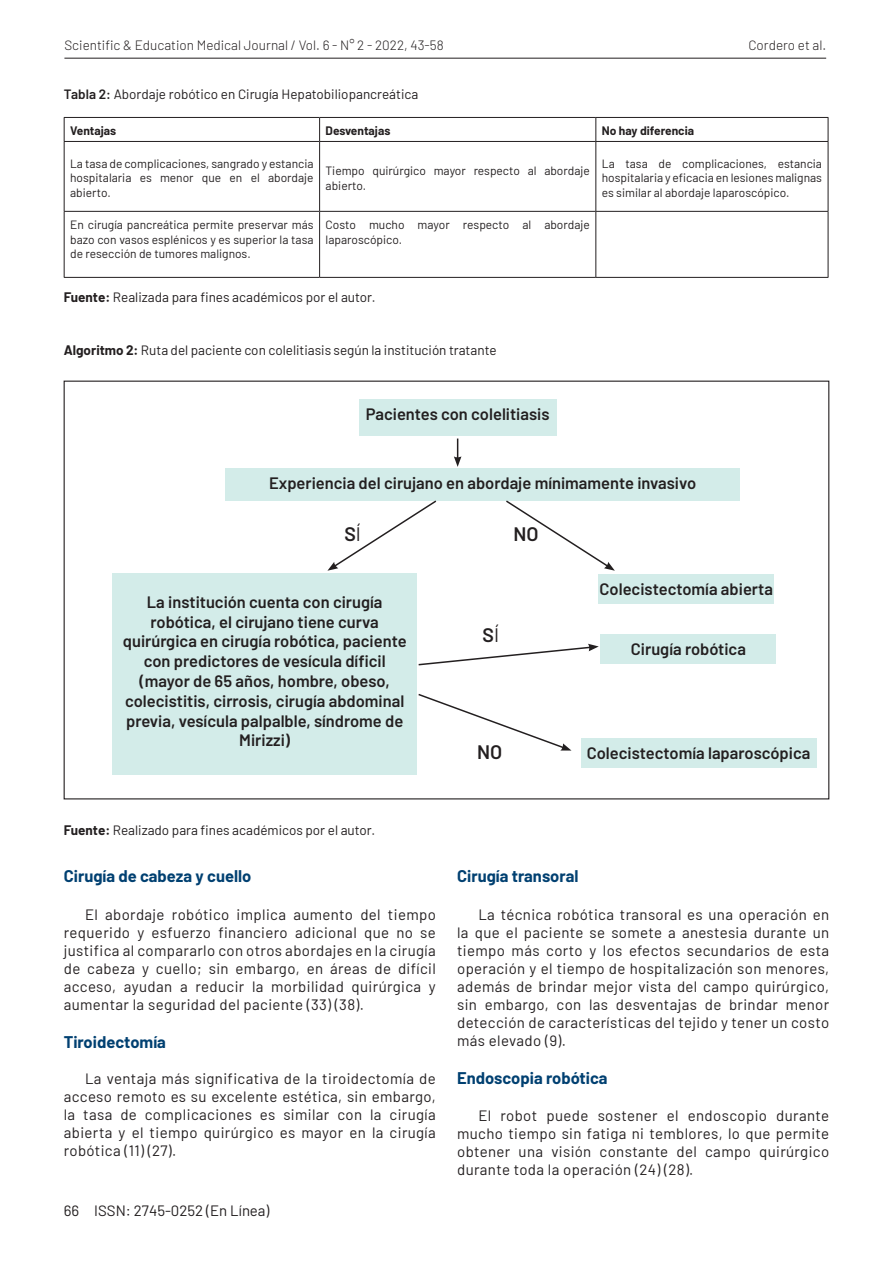
<style>
.page{position:relative;width:893px;height:1263px;background:#fff}
.page>*{position:absolute;margin:0;border:0;box-sizing:border-box;transform-origin:0 0}
.Fuente{font:600 19.5px "Barlow";color:#231f20}
.Fuente-2{font:600 16.5px/19.8px "Barlow";color:#231f20;text-align:center}
.Titulo_primer_nivel{font:700 16.5px "Barlow";color:#004071}
.BODY{font:15px/18px "Barlow";letter-spacing:.025em;color:#231f20;text-align:justify}
.BODY-2{font:15px "Barlow";color:#231f20}
.Fuente-3{font:13.5px "Barlow";color:#231f20}
.t1{font:300 13.5px "Barlow";color:#231f20}
.Titulo_de_Figuras{font:13.5px "Barlow";color:#231f20}
.Tabla_cuerpo_de_text{font:12px/14.4px "Barlow";color:#231f20;text-align:justify}
.Tabla_cuerpo_de_text-2{font:700 12px "Barlow";color:#231f20}
.s1{font-weight:600}
.s2{font-weight:700}
.s3{font-weight:400}
</style>
<div class="page">
<hr style="left:64px;top:58px;width:762px;height:1px;background:#231f20">
<hr style="left:319px;top:142px;width:1px;height:69px;background:#231f20">
<hr style="left:595px;top:142px;width:1px;height:69px;background:#231f20">
<svg style="left:319px;top:118px;width:1px;height:23px"></svg>
<svg style="left:595px;top:118px;width:1px;height:23px"></svg>
<hr style="left:319px;top:212px;width:1px;height:65px;background:#231f20">
<hr style="left:595px;top:212px;width:1px;height:65px;background:#231f20">
<hr style="left:64px;top:142px;width:1px;height:69px;background:#231f20">
<hr style="left:828px;top:142px;width:1px;height:69px;background:#231f20">
<hr style="left:64px;top:117px;width:256px;height:1px;background:#231f20">
<svg style="left:64px;top:118px;width:1px;height:23px"></svg>
<hr style="left:320px;top:117px;width:276px;height:1px;background:#231f20">
<hr style="left:596px;top:117px;width:232px;height:1px;background:#231f20">
<svg style="left:828px;top:118px;width:1px;height:23px"></svg>
<hr style="left:64px;top:141px;width:256px;height:1px;background:#231f20">
<hr style="left:320px;top:141px;width:276px;height:1px;background:#231f20">
<hr style="left:596px;top:141px;width:232px;height:1px;background:#231f20">
<hr style="left:64px;top:211px;width:256px;height:1px;background:#231f20">
<hr style="left:64px;top:212px;width:1px;height:65px;background:#231f20">
<hr style="left:320px;top:211px;width:276px;height:1px;background:#231f20">
<hr style="left:596px;top:211px;width:232px;height:1px;background:#231f20">
<hr style="left:828px;top:212px;width:1px;height:65px;background:#231f20">
<hr style="left:64px;top:277px;width:256px;height:1px;background:#231f20">
<hr style="left:320px;top:277px;width:276px;height:1px;background:#231f20">
<hr style="left:596px;top:277px;width:232px;height:1px;background:#231f20">
<div style="left:359px;top:399px;width:197px;height:36px;background:#d3ece9"></div>
<div style="left:599px;top:574px;width:175px;height:30px;background:#d3ece9"></div>
<div style="left:601px;top:634px;width:175px;height:30px;background:#d3ece9"></div>
<div style="left:581px;top:738px;width:235px;height:30px;background:#d3ece9"></div>
<div style="left:225px;top:468px;width:515px;height:33px;background:#d3ece9"></div>
<div style="left:113px;top:573px;width:304px;height:202px;background:#d3ece9"></div>
<svg style="left:327px;top:500px;width:110px;height:71px"></svg>
<svg style="left:418px;top:693px;width:153px;height:57px"></svg>
<svg style="left:418px;top:644px;width:181px;height:22px"></svg>
<svg style="left:506px;top:500px;width:109px;height:71px"></svg>
<svg style="left:454px;top:438px;width:7px;height:29px"></svg>
<p class="t1" style="left:64px;top:36px;width:381px">Scientific &amp; Education Medical Journal / Vol. 6 - N° 2 - 2022, 43-58</p>
<p class="t1" style="left:748px;top:36px;width:79px">Cordero et al.</p>
<p class="Titulo_de_Figuras" style="left:64px;top:84px;width:356px"><span class="s1">Tabla 2:</span> Abordaje robótico en Cirugía Hepatobiliopancreática</p>
<p class="Tabla_cuerpo_de_text-2" style="left:70px;top:122px;width:48px">Ventajas</p>
<p class="Tabla_cuerpo_de_text-2" style="left:326px;top:122px;width:66px">Desventajas</p>
<p class="Tabla_cuerpo_de_text-2" style="left:602px;top:122px;width:94px">No hay diferencia</p>
<p class="Tabla_cuerpo_de_text" style="left:70px;top:156px;width:245px">La tasa de complicaciones, sangrado y estancia hospitalaria es menor que en el abordaje abierto.</p>
<p class="Tabla_cuerpo_de_text" style="left:326px;top:163px;width:266px">Tiempo quirúrgico mayor respecto al abordaje abierto.</p>
<p class="Tabla_cuerpo_de_text" style="left:602px;top:156px;width:222px">La tasa de complicaciones, estancia hospitalaria y eficacia en lesiones malignas es similar al abordaje laparoscópico.</p>
<p class="Tabla_cuerpo_de_text" style="left:70px;top:217px;width:245px">En cirugía pancreática permite preservar más bazo con vasos esplénicos y es superior la tasa de resección de tumores malignos.</p>
<p class="Tabla_cuerpo_de_text" style="left:326px;top:217px;width:266px">Costo mucho mayor respecto al abordaje laparoscópico.</p>
<p class="Fuente-3" style="left:64px;top:288px;width:313px"><span class="s2">Fuente:</span> Realizada para fines académicos por el autor.</p>
<p class="Fuente-3" style="left:64px;top:340px;width:434px"><span class="s2">Algoritmo 2:</span> Ruta del paciente con colelitiasis según la institución tratante</p>
<p class="Fuente-2" style="left:366px;top:403px;width:185px">Pacientes con colelitiasis</p>
<p class="Fuente-2" style="left:269px;top:472px;width:429px">Experiencia del cirujano en abordaje mínimamente invasivo</p>
<p class="Fuente" style="left:344px;top:519px;width:18px">S<span class="s3">Í</span></p>
<p class="Fuente-2" style="left:123px;top:591px;width:285px">La institución cuenta con cirugía robótica, el cirujano tiene curva quirúrgica en cirugía robótica, paciente con predictores de vesícula díficil (mayor de 65 años, hombre, obeso, colecistitis, cirrosis, cirugía abdominal previa, vesícula palpalble, síndrome de Mirizzi)</p>
<p class="Fuente" style="left:513px;top:519px;width:27px">NO</p>
<p class="Fuente" style="left:483px;top:621px;width:18px">S<span class="s3">Í</span></p>
<p class="Fuente" style="left:477px;top:738px;width:27px">NO</p>
<p class="Fuente-2" style="left:600px;top:578px;width:175px">Colecistectomía abierta</p>
<p class="Fuente-2" style="left:631px;top:638px;width:117px">Cirugía robótica</p>
<p class="Fuente-2" style="left:587px;top:742px;width:225px">Colecistectomía laparoscópica</p>
<p class="Fuente-3" style="left:64px;top:820px;width:313px"><span class="s2">Fuente:</span> Realizado para fines académicos por el autor.</p>
<p class="Titulo_primer_nivel" style="left:64px;top:864px;width:189px">Cirugía de cabeza y cuello</p>
<p class="BODY" style="left:64px;top:904px;width:374px;text-indent:21px">El abordaje robótico implica aumento del tiempo requerido y esfuerzo financiero adicional que no se justifica al compararlo con otros abordajes en la cirugía de cabeza y cuello; sin embargo, en áreas de difícil acceso, ayudan a reducir la morbilidad quirúrgica y aumentar la seguridad del paciente (33) (38).</p>
<p class="Titulo_primer_nivel" style="left:64px;top:1029px;width:104px">Tiroidectomía</p>
<p class="BODY" style="left:64px;top:1068px;width:374px;text-indent:21px">La ventaja más significativa de la tiroidectomía de acceso remoto es su excelente estética, sin embargo, la tasa de complicaciones es similar con la cirugía abierta y el tiempo quirúrgico es mayor en la cirugía robótica (11) (27).</p>
<p class="BODY-2" style="left:64px;top:1200px;width:207px">66 ISSN: 2745-0252 (En Línea)</p>
<p class="Titulo_primer_nivel" style="left:457px;top:864px;width:123px">Cirugía transoral</p>
<p class="BODY" style="left:457px;top:904px;width:374px;text-indent:21px">La técnica robótica transoral es una operación en la que el paciente se somete a anestesia durante un tiempo más corto y los efectos secundarios de esta operación y el tiempo de hospitalización son menores, además de brindar mejor vista del campo quirúrgico, sin embargo, con las desventajas de brindar menor detección de características del tejido y tener un costo más elevado (9).</p>
<p class="Titulo_primer_nivel" style="left:457px;top:1065px;width:152px">Endoscopia robótica</p>
<p class="BODY" style="left:457px;top:1106px;width:374px;text-indent:21px">El robot puede sostener el endoscopio durante mucho tiempo sin fatiga ni temblores, lo que permite obtener una visión constante del campo quirúrgico durante toda la operación (24) (28).</p>
</div>
